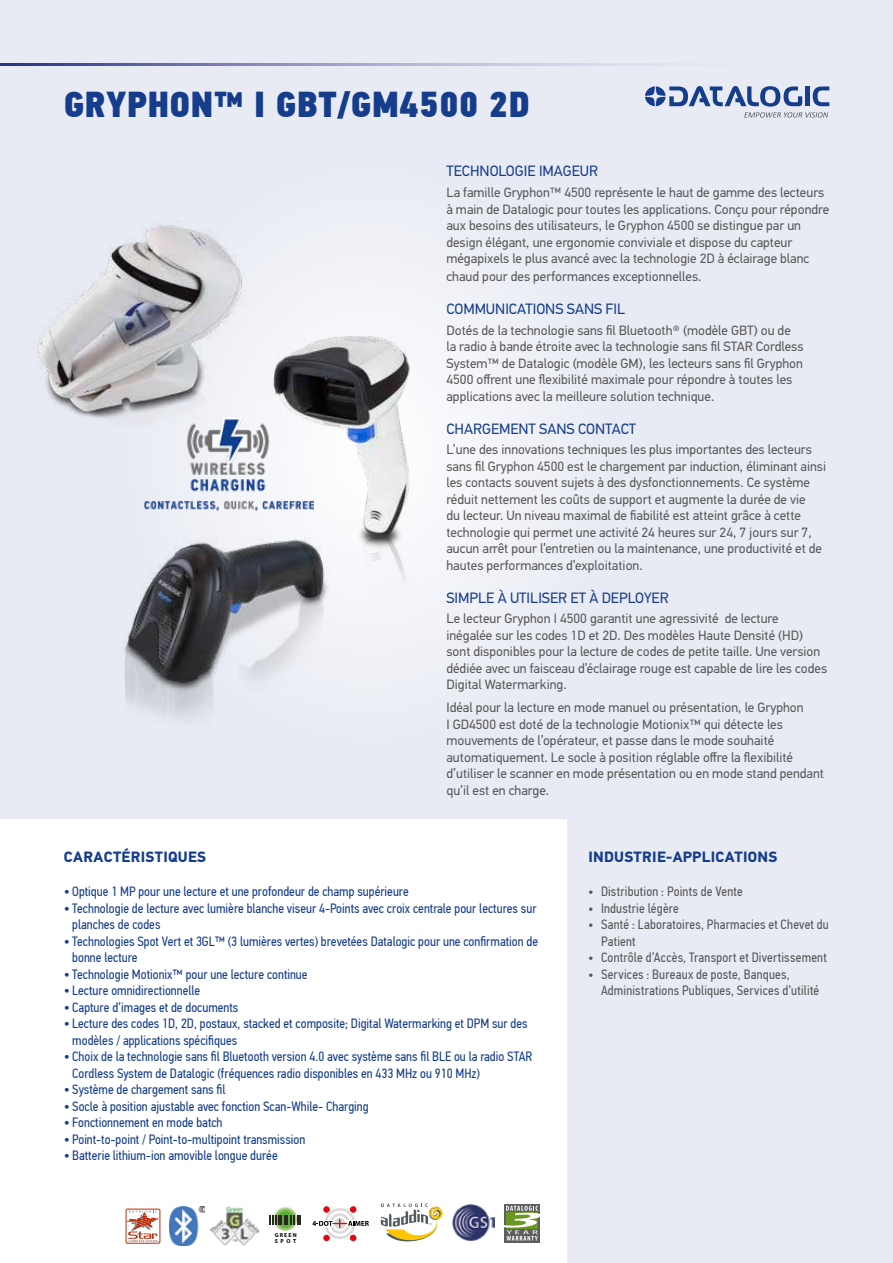
<style>
.page{position:relative;width:893px;height:1263px;background:#e8ebf3}
.page>*{position:absolute;margin:0;border:0;box-sizing:border-box;transform-origin:0 0}
.t1{font:36px "PF Din Text Cond Pro X Black";letter-spacing:.01em;color:#153d8c}
.t2{font:15px "PF Din Text Pro";color:#153d8c}
.t3{font:700 15px "PF Din Text Pro";letter-spacing:.02em;color:#153d8c}
.t4{font:13.5px/16.5px "PF Din Text Pro";color:#575756}
.t5{font:13.5px/16.5px "PF Din Text Cond Pro";color:#153d8c}
.t6{font:13.5px/16.5px "PF Din Text Cond Pro";letter-spacing:.015em;color:#575756}
.t7{font:700 5.7px/5.7px "Myriad Pro";letter-spacing:.2em;color:#000}
.s1{font-size:15px}
</style>
<div class="page">
<hr style="left:0;top:64px;width:893px;height:1px;background:#fff">
<img style="left:37px;top:225px;width:202px;height:196px">
<img style="left:210px;top:269px;width:295px;height:334px">
<img style="left:124px;top:520px;width:222px;height:198px">
<svg style="left:645px;top:86px;width:184px;height:32px"></svg>
<div style="left:0;top:820px;width:567px;height:443px;background:#fff"></div>
<svg style="left:381px;top:1203px;width:62px;height:39px"></svg>
<img style="left:169px;top:1207px;width:36px;height:38px">
<img style="left:452px;top:1204px;width:42px;height:38px">
<div style="left:126px;top:1209px;width:34px;height:34px;border:1px solid #bd2b0b;border-radius:2px"></div>
<svg style="left:125px;top:1210px;width:34px;height:32px"></svg>
<img style="left:210px;top:1207px;width:48px;height:38px">
<svg style="left:312px;top:1206px;width:57px;height:35px"></svg>
<svg style="left:273px;top:1206px;width:25px;height:25px"></svg>
<svg style="left:269px;top:1215px;width:13px;height:10px"></svg>
<hr style="left:284px;top:1215px;width:4px;height:10px;background:#2b2523">
<svg style="left:290px;top:1215px;width:10px;height:10px"></svg>
<svg style="left:504px;top:1204px;width:36px;height:38px"></svg>
<svg style="left:504px;top:1206px;width:36px;height:34px"></svg>
<img style="left:145px;top:418px;width:168px;height:93px">
<h1 class="t1" style="left:64px;top:84px;width:468px">GRYPHON™ I GBT/GM4500 2D</h1>
<p class="t2" style="left:446px;top:163px;width:153px">TECHNOLOGIE IMAGEUR</p>
<p class="t4" style="left:446px;top:184px;width:384px">La famille Gryphon™ 4500 représente le haut de gamme des lecteurs à main de Datalogic pour toutes les applications. Conçu pour répondre aux besoins des utilisateurs, le Gryphon 4500 se distingue par un design élégant, une ergonomie conviviale et dispose du capteur mégapixels le plus avancé avec la technologie 2D à éclairage blanc</p>
<p class="t4" style="left:446px;top:268px;width:257px">chaud pour des performances exceptionnelles.</p>
<p class="t2" style="left:446px;top:300px;width:180px">COMMUNICATIONS SANS FIL</p>
<p class="t4" style="left:446px;top:322px;width:359px">Dotés de la technologie sans fil Bluetooth® (modèle GBT) ou de la radio à bande étroite avec la technologie sans fil STAR Cordless System™ de Datalogic (modèle GM), les lecteurs sans fil Gryphon 4500 offrent une flexibilité maximale pour répondre à toutes les applications avec la meilleure solution technique.</p>
<p class="t2" style="left:446px;top:420px;width:191px">CHARGEMENT SANS CONTACT</p>
<p class="t4" style="left:446px;top:441px;width:381px">L’une des innovations techniques les plus importantes des lecteurs sans fil Gryphon 4500 est le chargement par induction, éliminant ainsi les contacts souvent sujets à des dysfonctionnements. Ce système réduit nettement les coûts de support et augmente la durée de vie<br>du lecteur. Un niveau maximal de fiabilité est atteint grâce à cette technologie qui permet une activité 24 heures sur 24, 7 jours sur 7, aucun arrêt pour l’entretien ou la maintenance, une productivité et de hautes performances d’exploitation.</p>
<p class="t2" style="left:446px;top:589px;width:224px">SIMPLE À UTILISER ET À DEPLOYER</p>
<p class="t4" style="left:446px;top:610px;width:382px">Le lecteur Gryphon I 4500 garantit une agressivité de lecture inégalée sur les codes 1D et 2D. Des modèles Haute Densité (HD) sont disponibles pour la lecture de codes de petite taille. Une version dédiée avec un faisceau d’éclairage rouge est capable de lire les codes Digital Watermarking.</p>
<p class="t4" style="left:446px;top:699px;width:379px">Idéal pour la lecture en mode manuel ou présentation, le Gryphon<br>I GD4500 est doté de la technologie Motionix™ qui détecte les mouvements de l’opérateur, et passe dans le mode souhaité automatiquement. Le socle à position réglable offre la flexibilité d’utiliser le scanner en mode présentation ou en mode stand pendant qu’il est en charge.</p>
<p class="t3" style="left:64px;top:848px;width:144px">CARACTÉRISTIQUES</p>
<p class="t5" style="left:64px;top:884px;width:347px"><span class="s1">•</span> Optique 1 MP pour une lecture et une profondeur de champ supérieure</p>
<p class="t5" style="left:72px;top:901px;width:466px;text-indent:-9px"><span class="s1">•</span> Technologie de lecture avec lumière blanche viseur 4-Points avec croix centrale pour lectures sur planches de codes</p>
<p class="t5" style="left:72px;top:933px;width:467px;text-indent:-9px"><span class="s1">•</span> Technologies Spot Vert et 3GL™ (3 lumières vertes) brevetées Datalogic pour une confirmation de bonne lecture</p>
<p class="t5" style="left:64px;top:967px;width:245px"><span class="s1">•</span> Technologie Motionix™ pour une lecture continue</p>
<p class="t5" style="left:64px;top:983px;width:138px"><span class="s1">•</span> Lecture omnidirectionnelle</p>
<p class="t5" style="left:64px;top:1000px;width:176px"><span class="s1">•</span> Capture d’images et de documents</p>
<p class="t5" style="left:72px;top:1016px;width:457px;text-indent:-9px"><span class="s1">•</span> Lecture des codes 1D, 2D, postaux, stacked et composite; Digital Watermarking et DPM sur des modèles / applications spécifiques</p>
<p class="t5" style="left:72px;top:1048px;width:461px;text-indent:-9px"><span class="s1">•</span> Choix de la technologie sans fil Bluetooth version 4.0 avec système sans fil BLE ou la radio STAR<br>Cordless System de Datalogic (fréquences radio disponibles en 433 MHz ou 910 MHz)</p>
<p class="t5" style="left:64px;top:1081px;width:163px"><span class="s1">•</span> Système de chargement sans fil</p>
<p class="t5" style="left:64px;top:1099px;width:306px"><span class="s1">•</span> Socle à position ajustable avec fonction Scan-While- Charging</p>
<p class="t5" style="left:64px;top:1115px;width:160px"><span class="s1">•</span> Fonctionnement en mode batch</p>
<p class="t5" style="left:64px;top:1132px;width:243px"><span class="s1">•</span> Point-to-point / Point-to-multipoint transmission</p>
<p class="t5" style="left:64px;top:1148px;width:215px"><span class="s1">•</span> Batterie lithium-ion amovible longue durée</p>
<p class="t7" style="left:275px;top:1232px;width:23px">GREEN<br>SPOT</p>
<p class="t3" style="left:588px;top:848px;width:190px">INDUSTRIE-APPLICATIONS</p>
<p class="t6" style="left:588px;top:884px;width:156px">• Distribution : Points de Vente</p>
<p class="t6" style="left:588px;top:901px;width:92px">• Industrie légère</p>
<p class="t6" style="left:601px;top:917px;width:229px;text-indent:-13px">• Santé : Laboratoires, Pharmacies et Chevet du<br>Patient</p>
<p class="t6" style="left:588px;top:950px;width:240px">• Contrôle d’Accès, Transport et Divertissement</p>
<p class="t6" style="left:601px;top:967px;width:220px;text-indent:-13px">• Services : Bureaux de poste, Banques,<br>Administrations Publiques, Services d’utilité</p>
</div>
